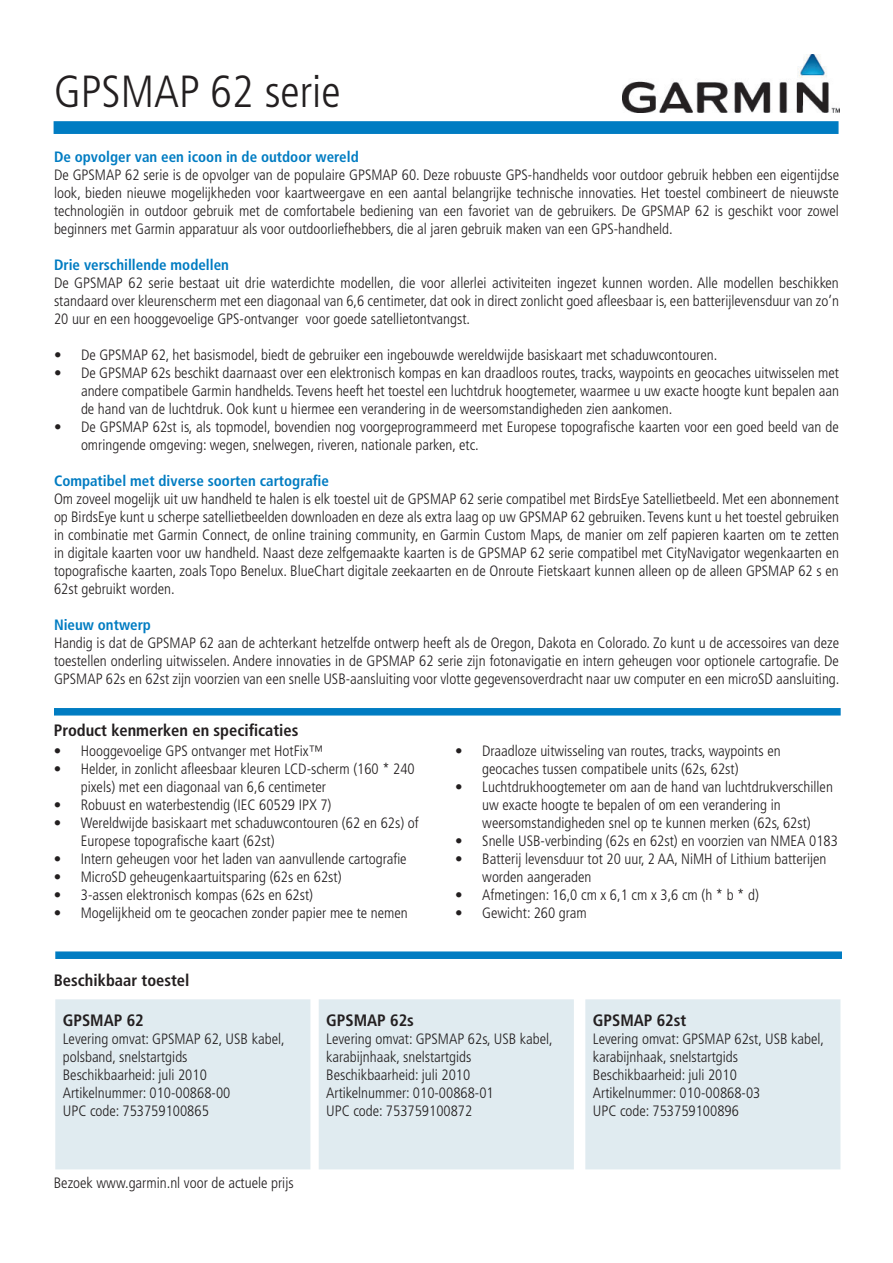
<style>
.page{position:relative;width:893px;height:1263px;background:#fff}
.page>*{position:absolute;margin:0;border:0;box-sizing:border-box;transform-origin:0 0}
.t1{font:300 condensed 45px "Frutiger LT Std";color:#231f20}
.t2{font:700 condensed 16.5px "Frutiger LT Std";color:#231f20}
.t3{font:300 condensed 15px/18px "Frutiger LT Std";color:#231f20}
.t4{font:700 condensed 15px "Frutiger LT Std";color:#007cc2}
</style>
<div class="page">
<img style="left:623px;top:54px;width:217px;height:59px">
<div style="left:54px;top:121px;width:784px;height:13px;background:#007cc2;border:2px solid #007cc2"></div>
<div style="left:54px;top:708px;width:787px;height:7px;background:#007cc2"></div>
<div style="left:55px;top:999px;width:255px;height:170px;background:#e0ebf0"></div>
<div style="left:55px;top:951px;width:787px;height:8px;background:#007cc2;border:2px solid #007cc2"></div>
<div style="left:319px;top:999px;width:255px;height:170px;background:#e0ebf0"></div>
<div style="left:585px;top:999px;width:255px;height:170px;background:#e0ebf0"></div>
<p class="t1" style="left:54px;top:66px;width:288px">GPSMAP 62 serie</p>
<p class="t4" style="left:54px;top:148px;width:306px">De opvolger van een icoon in de outdoor wereld</p>
<p class="t3" style="left:54px;top:166px;width:786px;text-align:justify">De GPSMAP 62 serie is de opvolger van de populaire GPSMAP 60. Deze robuuste GPS-handhelds voor outdoor gebruik hebben een eigentijdse look, bieden nieuwe mogelijkheden voor kaartweergave en een aantal belangrijke technische innovaties. Het toestel combineert de nieuwste technologiën in outdoor gebruik met de comfortabele bediening van een favoriet van de gebruikers. De GPSMAP 62 is geschikt voor zowel beginners met Garmin apparatuur als voor outdoorliefhebbers, die al jaren gebruik maken van een GPS-handheld.</p>
<p class="t4" style="left:54px;top:256px;width:176px">Drie verschillende modellen</p>
<p class="t3" style="left:54px;top:274px;width:786px;text-align:justify">De GPSMAP 62 serie bestaat uit drie waterdichte modellen, die voor allerlei activiteiten ingezet kunnen worden. Alle modellen beschikken standaard over kleurenscherm met een diagonaal van 6,6 centimeter, dat ook in direct zonlicht goed afleesbaar is, een batterijlevensduur van zo’n 20 uur en een hooggevoelige GPS-ontvanger voor goede satellietontvangst.</p>
<p class="t3" style="left:54px;top:346px;width:665px">• De GPSMAP 62, het basismodel, biedt de gebruiker een ingebouwde wereldwijde basiskaart met schaduwcontouren.</p>
<p class="t3" style="left:81px;top:364px;width:760px;text-align:justify;text-indent:-27px">• De GPSMAP 62s beschikt daarnaast over een elektronisch kompas en kan draadloos routes, tracks, waypoints en geocaches uitwisselen met andere compatibele Garmin handhelds. Tevens heeft het toestel een luchtdruk hoogtemeter, waarmee u uw exacte hoogte kunt bepalen aan de hand van de luchtdruk. Ook kunt u hiermee een verandering in de weersomstandigheden zien aankomen.</p>
<p class="t3" style="left:81px;top:418px;width:759px;text-indent:-27px">• De GPSMAP 62st is, als topmodel, bovendien nog voorgeprogrammeerd met Europese topografische kaarten voor een goed beeld van de omringende omgeving: wegen, snelwegen, riveren, nationale parken, etc.</p>
<p class="t4" style="left:54px;top:472px;width:277px">Compatibel met diverse soorten cartografie</p>
<p class="t3" style="left:54px;top:490px;width:787px;text-align:justify">Om zoveel mogelijk uit uw handheld te halen is elk toestel uit de GPSMAP 62 serie compatibel met BirdsEye Satellietbeeld. Met een abonnement op BirdsEye kunt u scherpe satellietbeelden downloaden en deze als extra laag op uw GPSMAP 62 gebruiken. Tevens kunt u het toestel gebruiken in combinatie met Garmin Connect, de online training community, en Garmin Custom Maps, de manier om zelf papieren kaarten om te zetten in digitale kaarten voor uw handheld. Naast deze zelfgemaakte kaarten is de GPSMAP 62 serie compatibel met CityNavigator wegenkaarten en topografische kaarten, zoals Topo Benelux. BlueChart digitale zeekaarten en de Onroute Fietskaart kunnen alleen op de alleen GPSMAP 62 s en 62st gebruikt worden.</p>
<p class="t4" style="left:54px;top:616px;width:98px">Nieuw ontwerp</p>
<p class="t3" style="left:54px;top:634px;width:787px;text-align:justify">Handig is dat de GPSMAP 62 aan de achterkant hetzelfde ontwerp heeft als de Oregon, Dakota en Colorado. Zo kunt u de accessoires van deze toestellen onderling uitwisselen. Andere innovaties in de GPSMAP 62 serie zijn fotonavigatie en intern geheugen voor optionele cartografie. De GPSMAP 62s en 62st zijn voorzien van een snelle USB-aansluiting voor vlotte gegevensoverdracht naar uw computer en een microSD aansluiting.</p>
<p class="t2" style="left:54px;top:721px;width:246px">Product kenmerken en specificaties</p>
<p class="t3" style="left:54px;top:742px;width:271px">• Hooggevoelige GPS ontvanger met HotFix™</p>
<p class="t3" style="left:81px;top:760px;width:335px;text-indent:-27px">• Helder, in zonlicht afleesbaar kleuren LCD-scherm (160 * 240 pixels) met een diagonaal van 6,6 centimeter</p>
<p class="t3" style="left:54px;top:796px;width:279px">• Robuust en waterbestendig (IEC 60529 IPX 7)</p>
<p class="t3" style="left:81px;top:814px;width:339px;text-indent:-27px">• Wereldwijde basiskaart met schaduwcontouren (62 en 62s) of<br>Europese topografische kaart (62st)</p>
<p class="t3" style="left:54px;top:850px;width:354px">• Intern geheugen voor het laden van aanvullende cartografie</p>
<p class="t3" style="left:54px;top:868px;width:289px">• MicroSD geheugenkaartuitsparing (62s en 62st)</p>
<p class="t3" style="left:54px;top:886px;width:261px">• 3-assen elektronisch kompas (62s en 62st)</p>
<p class="t3" style="left:54px;top:904px;width:355px">• Mogelijkheid om te geocachen zonder papier mee te nemen</p>
<p class="t3" style="left:482px;top:742px;width:300px;text-indent:-27px">• Draadloze uitwisseling van routes, tracks, waypoints en geocaches tussen compatibele units (62s, 62st)</p>
<p class="t3" style="left:482px;top:778px;width:352px;text-indent:-27px">• Luchtdrukhoogtemeter om aan de hand van luchtdrukverschillen uw exacte hoogte te bepalen of om een verandering in weersomstandigheden snel op te kunnen merken (62s, 62st)</p>
<p class="t3" style="left:455px;top:832px;width:384px">• Snelle USB-verbinding (62s en 62st) en voorzien van NMEA 0183</p>
<p class="t3" style="left:482px;top:850px;width:346px;text-indent:-27px">• Batterij levensduur tot 20 uur, 2 AA, NiMH of Lithium batterijen worden aangeraden</p>
<p class="t3" style="left:455px;top:886px;width:305px">• Afmetingen: 16,0 cm x 6,1 cm x 3,6 cm (h * b * d)</p>
<p class="t3" style="left:455px;top:904px;width:133px">• Gewicht: 260 gram</p>
<p class="t2" style="left:54px;top:971px;width:137px">Beschikbaar toestel</p>
<p class="t2" style="left:63px;top:1010px;width:83px">GPSMAP 62</p>
<p class="t3" style="left:63px;top:1030px;width:223px">Levering omvat: GPSMAP 62, USB kabel, polsband, snelstartgids</p>
<p class="t3" style="left:63px;top:1066px;width:146px">Beschikbaarheid: juli 2010</p>
<p class="t3" style="left:63px;top:1084px;width:169px">Artikelnummer: 010-00868-00</p>
<p class="t3" style="left:63px;top:1102px;width:148px">UPC code: 753759100865</p>
<p class="t3" style="left:54px;top:1174px;width:241px">Bezoek www.garmin.nl voor de actuele prijs</p>
<p class="t2" style="left:326px;top:1010px;width:89px">GPSMAP 62s</p>
<p class="t3" style="left:326px;top:1030px;width:228px">Levering omvat: GPSMAP 62s, USB kabel, karabijnhaak, snelstartgids</p>
<p class="t3" style="left:326px;top:1066px;width:146px">Beschikbaarheid: juli 2010</p>
<p class="t3" style="left:326px;top:1084px;width:169px">Artikelnummer: 010-00868-01</p>
<p class="t3" style="left:326px;top:1102px;width:148px">UPC code: 753759100872</p>
<p class="t2" style="left:593px;top:1010px;width:95px">GPSMAP 62st</p>
<p class="t3" style="left:593px;top:1030px;width:233px">Levering omvat: GPSMAP 62st, USB kabel, karabijnhaak, snelstartgids</p>
<p class="t3" style="left:593px;top:1066px;width:146px">Beschikbaarheid: juli 2010</p>
<p class="t3" style="left:593px;top:1084px;width:169px">Artikelnummer: 010-00868-03</p>
<p class="t3" style="left:593px;top:1102px;width:148px">UPC code: 753759100896</p>
</div>
